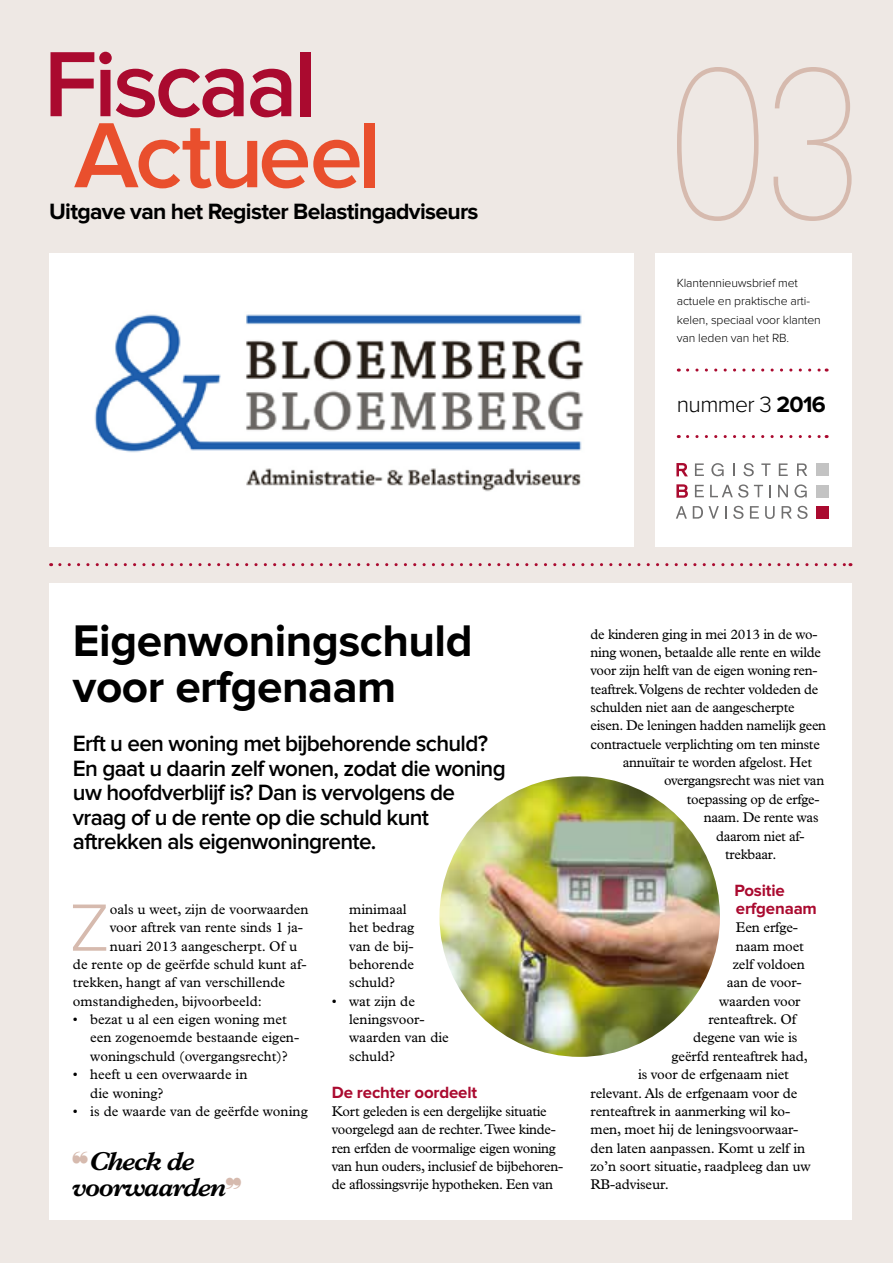
<style>
.page{position:relative;width:893px;height:1263px;background:#eee8e4}
.page>*{position:absolute;margin:0;border:0;box-sizing:border-box;transform-origin:0 0}
.t1{font:100 208.05px "Glypha LT Std";color:#d6baae}
.t2{font:600 96px "Proxima Nova";letter-spacing:-.04em;color:#aa0a2f}
.t3{font:600 96px "Proxima Nova";letter-spacing:-.035em;color:#e94f2d}
.t4{font:300 69.15px "Proxima Nova";color:#d6baae}
.t5{font:700 45.9px/45.9px "Proxima Nova";letter-spacing:-.01em;color:#000}
.t6{font:italic 700 25.95px/26px "Plantin Std";letter-spacing:-.05em;color:#000}
.t7{font:600 22.95px/24.5px "Proxima Nova";letter-spacing:-.03em;color:#000}
.t8{font:700 22.95px "Proxima Nova";letter-spacing:-.03em;color:#000}
.t9{font:300 22.95px "Proxima Nova";letter-spacing:-.03em;color:#000}
.t10{font:700 16.8px/18.3px "Proxima Nova";letter-spacing:-.01em;color:#aa0a2f}
.t11{font:14.1px/18.3px "Plantin Std";letter-spacing:-.01em;color:#000}
.t12{font:300 12.3px/18.3px "Proxima Nova";letter-spacing:-.01em;color:#000}
.s1{font-weight:700}
.s2{color:#d6baae}
</style>
<div class="page">
<div style="left:49px;top:253px;width:585px;height:294px;background:#fff"></div>
<div style="left:655px;top:253px;width:196px;height:294px;background:#fff"></div>
<svg style="left:676px;top:463px;width:12px;height:13px"></svg>
<svg style="left:695px;top:463px;width:9px;height:13px"></svg>
<svg style="left:711px;top:463px;width:13px;height:13px"></svg>
<svg style="left:733px;top:463px;width:2px;height:13px"></svg>
<svg style="left:743px;top:463px;width:11px;height:13px"></svg>
<svg style="left:761px;top:463px;width:10px;height:13px"></svg>
<svg style="left:779px;top:463px;width:9px;height:13px"></svg>
<svg style="left:797px;top:463px;width:10px;height:13px"></svg>
<svg style="left:676px;top:484px;width:12px;height:14px"></svg>
<svg style="left:695px;top:485px;width:9px;height:12px"></svg>
<svg style="left:710px;top:484px;width:38px;height:14px"></svg>
<svg style="left:754px;top:485px;width:9px;height:12px"></svg>
<svg style="left:769px;top:485px;width:2px;height:12px"></svg>
<svg style="left:778px;top:485px;width:10px;height:12px"></svg>
<svg style="left:794px;top:484px;width:13px;height:14px"></svg>
<svg style="left:676px;top:506px;width:11px;height:13px"></svg>
<svg style="left:693px;top:506px;width:26px;height:13px"></svg>
<svg style="left:725px;top:506px;width:2px;height:13px"></svg>
<svg style="left:733px;top:506px;width:10px;height:13px"></svg>
<svg style="left:750px;top:506px;width:9px;height:13px"></svg>
<svg style="left:765px;top:506px;width:10px;height:13px"></svg>
<svg style="left:782px;top:506px;width:26px;height:13px"></svg>
<div style="left:816px;top:506px;width:12px;height:13px;background:#aa0a2f"></div>
<div style="left:816px;top:485px;width:12px;height:12px;background:#c3c3c3"></div>
<div style="left:816px;top:463px;width:12px;height:13px;background:#c3c3c3"></div>
<div style="left:49px;top:583px;width:802px;height:637px;background:#fff"></div>
<img style="left:439px;top:776px;width:281px;height:281px;border-radius:140px">
<svg style="left:60px;top:563px;width:791px;height:3px"></svg>
<svg style="left:687px;top:435px;width:140px;height:3px"></svg>
<svg style="left:687px;top:368px;width:140px;height:4px"></svg>
<img style="left:94px;top:314px;width:490px;height:178px">
<h2 class="t2" style="left:44px;top:40px;width:275px">Fiscaal</h2>
<h2 class="t3" style="left:74px;top:111px;width:309px">Actueel</h2>
<h3 class="t8" style="left:49px;top:201px;width:431px">Uitgave van het Register Belastingadviseurs</h3>
<h1 class="t1" style="left:666px;top:24px;width:201px">03</h1>
<p class="t12" style="left:677px;top:274px;width:146px">Klantennieuwsbrief met actuele en praktische arti&shy;kelen, speciaal voor klanten van leden van het RB.</p>
<h3 class="t9" style="left:677px;top:393px;width:150px">nummer 3 <span class="s1">2016</span></h3>
<h3 class="t5" style="left:73px;top:620px;width:401px">Eigenwoningschuld voor erfgenaam</h3>
<h3 class="t7" style="left:73px;top:732px;width:434px">Erft u een woning met bijbehorende schuld?<br>En gaat u daarin zelf wonen, zodat die woning uw hoofdverblijf is? Dan is vervolgens de vraag of u de rente op die schuld kunt aftrekken als eigenwoningrente.</h3>
<h3 class="t4" style="left:70px;top:896px;width:42px">Z</h3>
<p class="t11" style="left:110px;top:900px;width:200px">oals u weet, zijn de voorwaarden</p>
<p class="t11" style="left:110px;top:918px;width:195px">voor aftrek van rente sinds 1 ja-</p>
<p class="t11" style="left:110px;top:937px;width:189px">nuari 2013 aangescherpt. Of u</p>
<p class="t11" style="left:73px;top:955px;width:235px">de rente op de geërfde schuld kunt af-</p>
<p class="t11" style="left:73px;top:974px;width:214px">trekken, hangt af van verschillende</p>
<p class="t11" style="left:73px;top:992px;width:190px">omstandigheden, bijvoorbeeld:</p>
<p class="t11" style="left:90px;top:1010px;width:210px;text-indent:-17px">• bezat u al een eigen woning met een zogenoemde bestaande eigen&shy;woningschuld (overgangsrecht)?</p>
<p class="t11" style="left:90px;top:1065px;width:159px;text-indent:-17px">• heeft u een overwaarde in die woning?</p>
<p class="t11" style="left:73px;top:1102px;width:236px">• is de waarde van de geërfde woning</p>
<h3 class="t6" style="left:72px;top:1148px;width:156px"><span class="s2">❝</span>Check de voorwaarden</h3>
<p class="t11" style="left:349px;top:900px;width:67px">minimaal het bedrag van de bij&shy;behorende schuld?</p>
<p class="t11" style="left:349px;top:992px;width:101px;text-indent:-17px">• wat zijn de leningsvoor&shy;waarden van die schuld?</p>
<p class="t10" style="left:332px;top:1083px;width:147px">De rechter oordeelt</p>
<p class="t11" style="left:332px;top:1102px;width:233px">Kort geleden is een dergelijke situatie voorgelegd aan de rechter. Twee kinde&shy;ren erfden de voormalige eigen woning van hun ouders, inclusief de bijbehoren&shy;de aflossingsvrije hypotheken. Een van</p>
<p class="t11" style="left:591px;top:625px;width:228px">de kinderen ging in mei 2013 in de wo-</p>
<p class="t11" style="left:591px;top:643px;width:232px">ning wonen, betaalde alle rente en wilde</p>
<p class="t11" style="left:591px;top:661px;width:228px">voor zijn helft van de eigen woning ren-</p>
<p class="t11" style="left:591px;top:680px;width:229px">teaftrek. Volgens de rechter voldeden de</p>
<p class="t11" style="left:591px;top:698px;width:206px">schulden niet aan de aangescherpte</p>
<p class="t11" style="left:591px;top:716px;width:237px">eisen. De leningen hadden namelijk geen</p>
<p class="t11" style="left:591px;top:735px;width:231px">contractuele verplichting om ten minste</p>
<p class="t11" style="left:623px;top:753px;width:191px">annuïtair te worden afgelost. Het</p>
<p class="t11" style="left:664px;top:772px;width:162px">overgangsrecht was niet van</p>
<p class="t11" style="left:687px;top:790px;width:134px">toepassing op de erfge-</p>
<p class="t11" style="left:704px;top:808px;width:116px">naam. De rente was</p>
<p class="t11" style="left:716px;top:827px;width:90px">daarom niet af-</p>
<p class="t11" style="left:725px;top:845px;width:53px">trekbaar.</p>
<p class="t10" style="left:734px;top:881px;width:84px">Positie erfgenaam</p>
<p class="t11" style="left:736px;top:918px;width:64px">Een erfge-</p>
<p class="t11" style="left:736px;top:937px;width:69px">naam moet</p>
<p class="t11" style="left:733px;top:955px;width:73px">zelf voldoen</p>
<p class="t11" style="left:727px;top:974px;width:77px">aan de voor-</p>
<p class="t11" style="left:719px;top:992px;width:83px">waarden voor</p>
<p class="t11" style="left:708px;top:1010px;width:89px">renteaftrek. Of</p>
<p class="t11" style="left:693px;top:1029px;width:106px">degene van wie is</p>
<p class="t11" style="left:672px;top:1047px;width:138px">geërfd renteaftrek had,</p>
<p class="t11" style="left:638px;top:1065px;width:152px">is voor de erfgenaam niet</p>
<p class="t11" style="left:591px;top:1084px;width:208px">relevant. Als de erfgenaam voor de</p>
<p class="t11" style="left:591px;top:1102px;width:201px">renteaftrek in aanmerking wil ko-</p>
<p class="t11" style="left:591px;top:1120px;width:209px">men, moet hij de leningsvoorwaar-</p>
<p class="t11" style="left:591px;top:1139px;width:216px">den laten aanpassen. Komt u zelf in</p>
<p class="t11" style="left:591px;top:1157px;width:222px">zo’n soort situatie, raadpleeg dan uw</p>
<p class="t11" style="left:591px;top:1175px;width:80px">RB-adviseur.</p>
</div>
